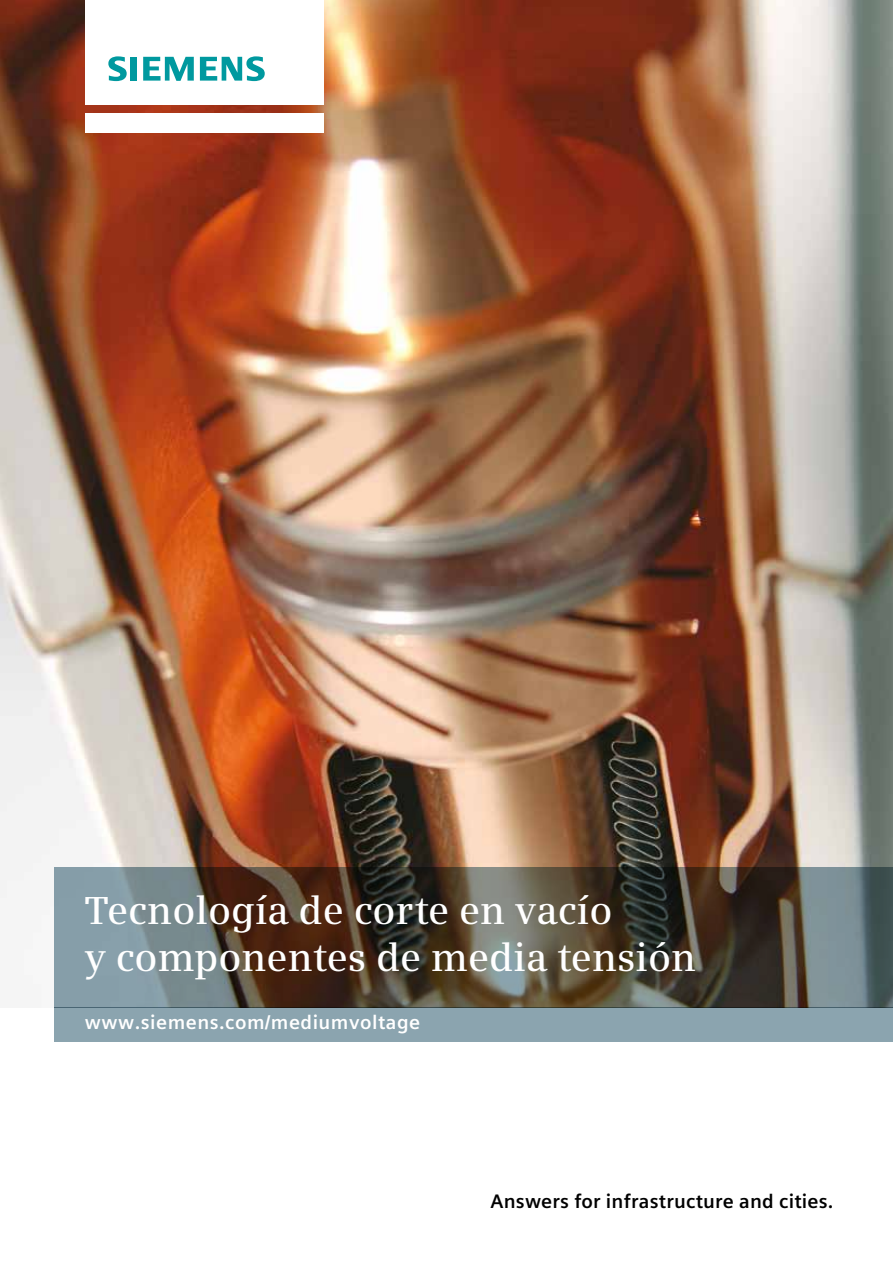
<style>
.page{position:relative;width:893px;height:1263px;background:#fff}
.page>*{position:absolute;margin:0;border:0;box-sizing:border-box;transform-origin:0 0}
.t1{font:600 39px/46.8px "Siemens Serif OT";color:#fff}
.t2{font:700 19.5px "Siemens Sans";letter-spacing:.01em;color:#000}
.t3{font:700 19.5px "Siemens Sans Global";letter-spacing:.025em;color:#fff}
</style>
<div class="page">
<img style="left:0;top:0;width:893px;height:898px">
<div style="left:54px;top:1008px;width:839px;height:34px;background:#8ba4af"></div>
<div style="left:85px;top:114px;width:238px;height:19px;background:#fff"></div>
<div style="left:85px;top:0;width:238px;height:104px;background:#fff"></div>
<svg style="left:108px;top:56px;width:19px;height:25px"></svg>
<div style="left:130px;top:57px;width:7px;height:24px;background:#00999f"></div>
<svg style="left:143px;top:57px;width:51px;height:24px"></svg>
<svg style="left:200px;top:56px;width:65px;height:25px"></svg>
<svg style="left:54px;top:867px;width:839px;height:141px;background:#58554d"></svg>
<p class="t1" style="left:85px;top:887px;width:613px">Tecnología de corte en vacío<br>y componentes de media tensión</p>
<p class="t3" style="left:85px;top:1008px;width:337px">www.siemens.com/mediumvoltage</p>
<p class="t2" style="left:491px;top:1190px;width:344px">Answers for infrastructure and cities.</p>
</div>
